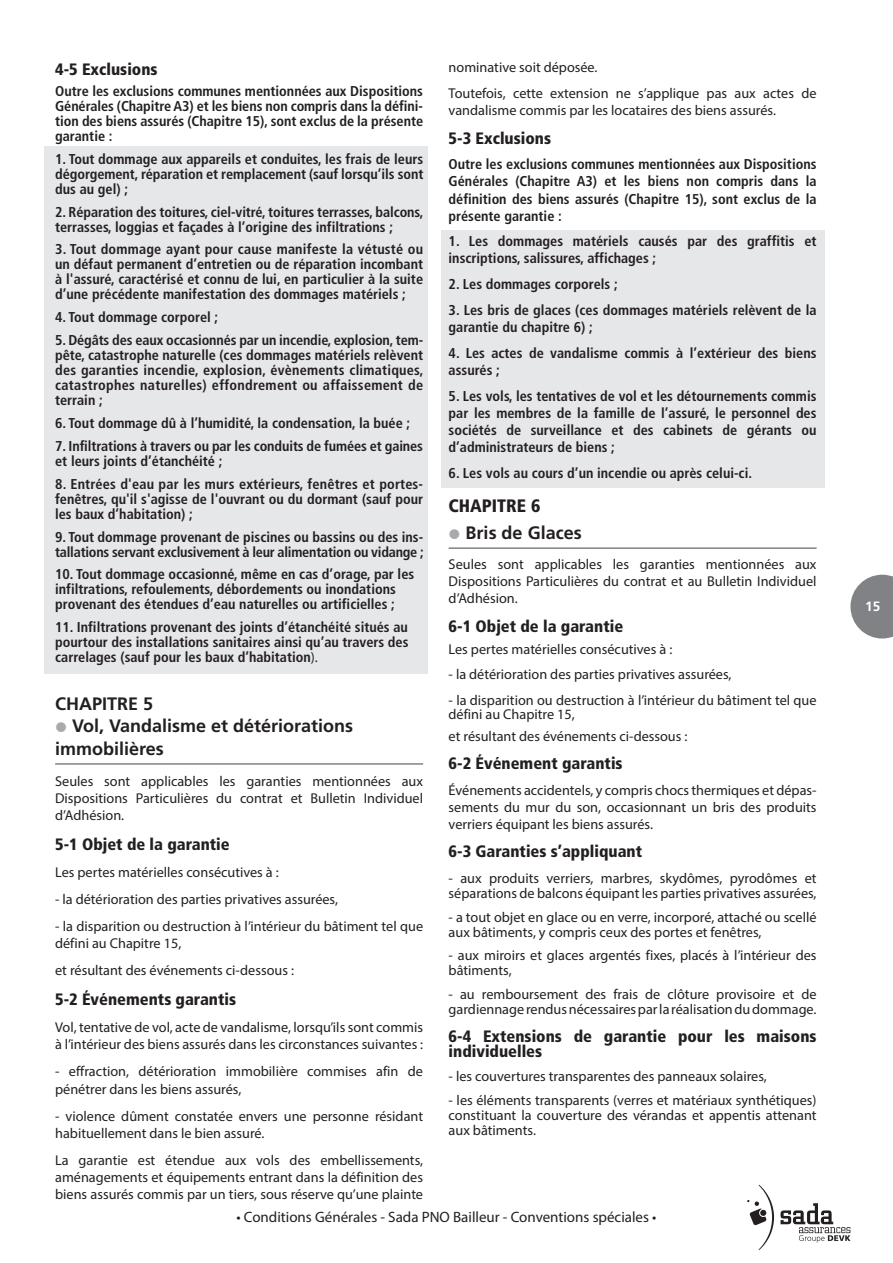
<style>
.page{position:relative;width:893px;height:1263px;background:#fff}
.page>*{position:absolute;margin:0;border:0;box-sizing:border-box;transform-origin:0 0}
.t1{font:700 18px "Frutiger LT Std";color:#231f20}
.t2{font:900 condensed 18px "Frutiger LT Std";color:#231f20}
.t3{font:900 condensed 16.5px/15px "Frutiger LT Std";color:#231f20}
.t4{font:15px "Myriad Pro";color:#231f20}
.t5{font:700 condensed 14.25px/15px "Frutiger LT Std";color:#231f20;text-align:justify}
.t6{font:14.25px/17.1px "Myriad Pro";color:#231f20}
.t7{font:700 13.5px "Frutiger LT Std";color:#fff}
.s1{font-family:"Myriad Pro";font-weight:400;font-stretch:normal}
</style>
<div class="page">
<svg style="left:850px;top:575px;width:43px;height:63px"></svg>
<svg style="left:780px;top:1203px;width:70px;height:39px"></svg>
<svg style="left:747px;top:1185px;width:27px;height:65px"></svg>
<div style="left:441px;top:231px;width:383px;height:257px;background:#e6e7e9"></div>
<div style="left:44px;top:147px;width:384px;height:527px;background:#e6e7e9"></div>
<hr style="left:55px;top:763px;width:368px;height:2px;background:#808285">
<hr style="left:449px;top:547px;width:368px;height:2px;background:#808285">
<p class="t3" style="left:55px;top:62px;width:104px">4-5 Exclusions</p>
<p class="t5" style="left:55px;top:83px;width:370px">Outre les exclusions communes mentionnées aux Dispositions Générales (Chapitre A3) et les biens non compris dans la défini&shy;tion des biens assurés (Chapitre 15), sont exclus de la présente garantie :</p>
<p class="t5" style="left:55px;top:151px;width:370px">1. Tout dommage aux appareils et conduites, les frais de leurs dégorgement, réparation et remplacement (sauf lorsqu’ils sont dus au gel) ;</p>
<p class="t5" style="left:55px;top:204px;width:370px">2. Réparation des toitures, ciel-vitré, toitures terrasses, balcons, terrasses, loggias et façades à l’origine des infiltrations ;</p>
<p class="t5" style="left:55px;top:242px;width:370px">3. Tout dommage ayant pour cause manifeste la vétusté ou un défaut permanent d’entretien ou de réparation incombant à l'assuré, caractérisé et connu de lui, en particulier à la suite d’une précédente manifestation des dommages matériels ;</p>
<p class="t5" style="left:55px;top:310px;width:165px">4. Tout dommage corporel ;</p>
<p class="t5" style="left:55px;top:333px;width:370px">5. Dégâts des eaux occasionnés par un incendie, explosion, tem&shy;pête, catastrophe naturelle (ces dommages matériels relèvent des garanties incendie, explosion, évènements climatiques, catastrophes naturelles) effondrement ou affaissement de terrain ;</p>
<p class="t5" style="left:55px;top:416px;width:357px">6. Tout dommage dû à l’humidité, la condensation, la buée ;</p>
<p class="t5" style="left:55px;top:438px;width:369px">7. Infiltrations à travers ou par les conduits de fumées et gaines et leurs joints d’étanchéité ;</p>
<p class="t5" style="left:55px;top:476px;width:369px">8. Entrées d'eau par les murs extérieurs, fenêtres et portes&shy;fenêtres, qu'il s'agisse de l'ouvrant ou du dormant (sauf pour les baux d’habitation) ;</p>
<p class="t5" style="left:55px;top:529px;width:370px">9. Tout dommage provenant de piscines ou bassins ou des ins&shy;tallations servant exclusivement à leur alimentation ou vidange ;</p>
<p class="t5" style="left:55px;top:567px;width:361px;text-align:left">10. Tout dommage occasionné, même en cas d’orage, par les infiltrations, refoulements, débordements ou inondations provenant des étendues d’eau naturelles ou artificielles ;</p>
<p class="t5" style="left:55px;top:620px;width:355px">11. Infiltrations provenant des joints d’étanchéité situés au pourtour des installations sanitaires ainsi qu’au travers des carrelages (sauf pour les baux d’habitation<span class="s1">).</span></p>
<p class="t1" style="left:55px;top:693px;width:100px">CHAPITRE 5</p>
<p class="t1" style="left:72px;top:715px;width:283px">Vol, Vandalisme et détériorations</p>
<p class="t1" style="left:55px;top:738px;width:110px">immobilières</p>
<p class="t6" style="left:55px;top:772px;width:369px;text-align:justify">Seules sont applicables les garanties mentionnées aux Dispositions Particulières du contrat et Bulletin Individuel d’Adhésion.</p>
<p class="t3" style="left:55px;top:837px;width:176px">5-1 Objet de la garantie</p>
<p class="t6" style="left:55px;top:863px;width:225px">Les pertes matérielles consécutives à :</p>
<p class="t6" style="left:55px;top:890px;width:284px">- la détérioration des parties privatives assurées,</p>
<p class="t6" style="left:55px;top:918px;width:369px">- la disparition ou destruction à l’intérieur du bâtiment tel que défini au Chapitre 15,</p>
<p class="t6" style="left:55px;top:962px;width:240px">et résultant des événements ci-dessous :</p>
<p class="t3" style="left:55px;top:992px;width:183px">5-2 Événements garantis</p>
<p class="t6" style="left:55px;top:1019px;width:369px">Vol, tentative de vol, acte de vandalisme, lorsqu’ils sont commis à l’intérieur des biens assurés dans les circonstances suivantes :</p>
<p class="t6" style="left:55px;top:1063px;width:369px">- effraction, détérioration immobilière commises afin de pénétrer dans les biens assurés,</p>
<p class="t6" style="left:55px;top:1107px;width:369px">- violence dûment constatée envers une personne résidant habituellement dans le bien assuré.</p>
<p class="t6" style="left:55px;top:1151px;width:369px;text-align:justify">La garantie est étendue aux vols des embellissements, aménagements et équipements entrant dans la définition des biens assurés commis par un tiers, sous réserve qu’une plainte</p>
<p class="t6" style="left:449px;top:55px;width:369px;line-height:25.7px">nominative soit déposée.<br>Toutefois, cette extension ne s’applique pas aux actes de</p>
<p class="t6" style="left:449px;top:102px;width:329px">vandalisme commis par les locataires des biens assurés.</p>
<p class="t3" style="left:449px;top:130px;width:104px">5-3 Exclusions</p>
<p class="t5" style="left:449px;top:156px;width:369px;line-height:17.1px">Outre les exclusions communes mentionnées aux Dispositions Générales (Chapitre A3) et les biens non compris dans la définition des biens assurés (Chapitre 15), sont exclus de la présente garantie :</p>
<p class="t5" style="left:449px;top:233px;width:369px;line-height:17.1px">1. Les dommages matériels causés par des graffitis et inscriptions, salissures, affichages ;</p>
<p class="t5" style="left:449px;top:277px;width:171px">2. Les dommages corporels ;</p>
<p class="t5" style="left:449px;top:301px;width:369px;line-height:17.1px">3. Les bris de glaces (ces dommages matériels relèvent de la garantie du chapitre 6) ;</p>
<p class="t5" style="left:449px;top:344px;width:369px;line-height:17.1px">4. Les actes de vandalisme commis à l’extérieur des biens assurés ;</p>
<p class="t5" style="left:449px;top:387px;width:369px;line-height:17.1px">5. Les vols, les tentatives de vol et les détournements commis par les membres de la famille de l’assuré, le personnel des sociétés de surveillance et des cabinets de gérants ou d’administrateurs de biens ;</p>
<p class="t5" style="left:449px;top:465px;width:305px">6. Les vols au cours d’un incendie ou après celui-ci.</p>
<p class="t2" style="left:449px;top:495px;width:93px">CHAPITRE 6</p>
<p class="t1" style="left:466px;top:522px;width:118px">Bris de Glaces</p>
<p class="t6" style="left:449px;top:555px;width:369px;text-align:justify">Seules sont applicables les garanties mentionnées aux Dispositions Particulières du contrat et au Bulletin Individuel d’Adhésion.</p>
<p class="t3" style="left:449px;top:618px;width:176px">6-1 Objet de la garantie</p>
<p class="t6" style="left:449px;top:640px;width:225px">Les pertes matérielles consécutives à :</p>
<p class="t6" style="left:449px;top:666px;width:284px">- la détérioration des parties privatives assurées,</p>
<p class="t6" style="left:449px;top:693px;width:369px;line-height:13.5px">- la disparition ou destruction à l’intérieur du bâtiment tel que défini au Chapitre 15,</p>
<p class="t6" style="left:449px;top:727px;width:240px">et résultant des événements ci-dessous :</p>
<p class="t3" style="left:449px;top:756px;width:175px">6-2 Événement garantis</p>
<p class="t6" style="left:449px;top:781px;width:369px;text-align:justify">Événements accidentels, y compris chocs thermiques et dépas&shy;sements du mur du son, occasionnant un bris des produits verriers équipant les biens assurés.</p>
<p class="t3" style="left:449px;top:844px;width:195px">6-3 Garanties s’appliquant</p>
<p class="t6" style="left:449px;top:871px;width:369px;line-height:15px">- aux produits verriers, marbres, skydômes, pyrodômes et séparations de balcons équipant les parties privatives assurées,</p>
<p class="t6" style="left:449px;top:909px;width:369px;line-height:15px">- a tout objet en glace ou en verre, incorporé, attaché ou scellé aux bâtiments, y compris ceux des portes et fenêtres,</p>
<p class="t6" style="left:449px;top:948px;width:369px;line-height:15px">- aux miroirs et glaces argentés fixes, placés à l’intérieur des bâtiments,</p>
<p class="t6" style="left:449px;top:986px;width:369px;line-height:15px">- au remboursement des frais de clôture provisoire et de gardiennage rendus nécessaires par la réalisation du dommage.</p>
<p class="t3" style="left:449px;top:1029px;width:369px">6-4 Extensions de garantie pour les maisons individuelles</p>
<p class="t6" style="left:449px;top:1067px;width:320px">- les couvertures transparentes des panneaux solaires,</p>
<p class="t6" style="left:449px;top:1092px;width:369px;line-height:15px;text-align:justify">- les éléments transparents (verres et matériaux synthétiques) constituant la couverture des vérandas et appentis attenant aux bâtiments.</p>
<p class="t4" style="left:236px;top:1207px;width:422px">• Conditions Générales - Sada PNO Bailleur - Conventions spéciales •</p>
<p class="t7" style="left:865px;top:599px;width:17px">15</p>
</div>
